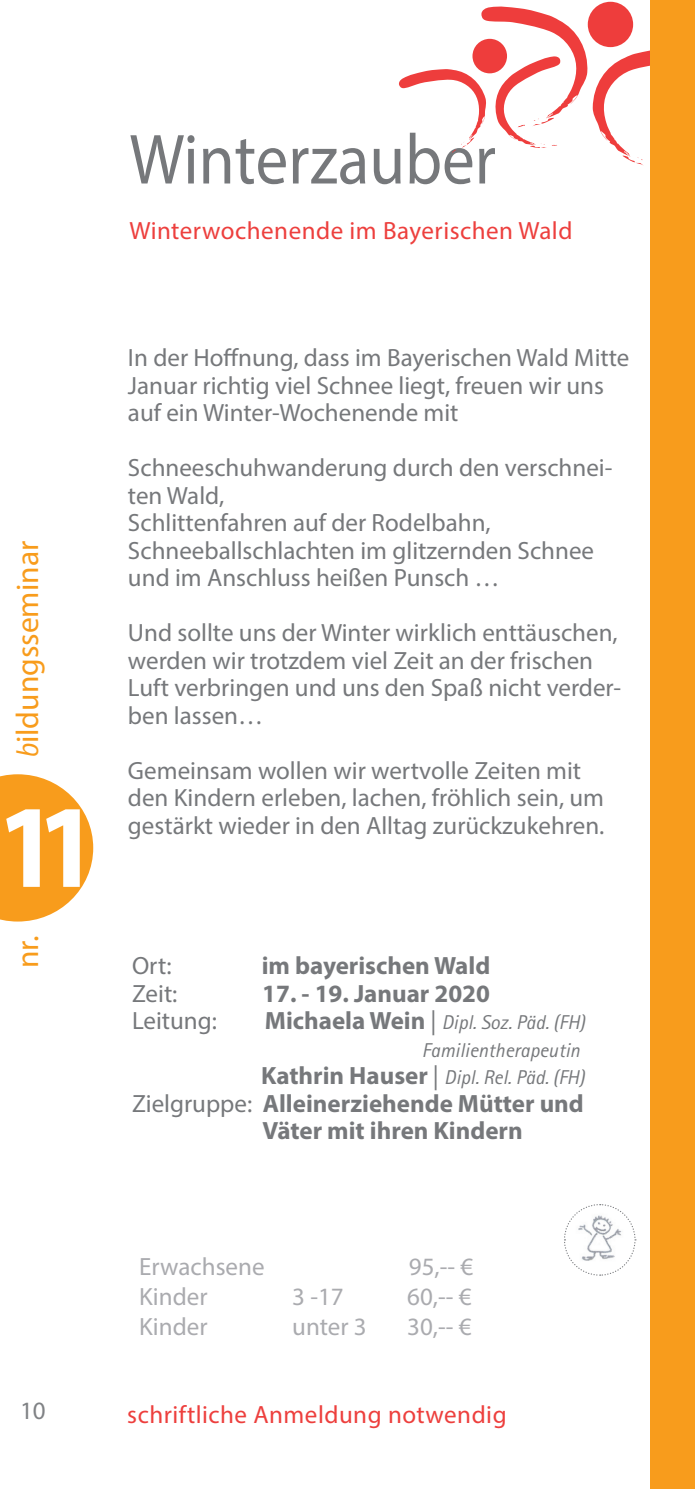
<style>
.page{position:relative;width:695px;height:1489px;background:#fff}
.page>*{position:absolute;margin:0;border:0;box-sizing:border-box;transform-origin:0 0}
.Kursnummer_groß{font:700 119.25px "Myriad Pro";color:#fff;scale:.94 1}
.Überschrift_1{font:71.5px "Myriad Pro";color:#76787b;scale:.91 1}
.t1{font:31.5px "Myriad Pro";color:#f89c1c}
.Fließtext{font:25px/27.5px "Myriad Pro";color:#76787b}
.Fließtext-2{font:700 25px/27.5px "Myriad Pro";color:#76787b}
.Überschrift_2{font:25px "Myriad Pro";letter-spacing:.02em;color:#ed3f3d}
.Preise{font:25px "Myriad Pro";color:#aaabaf}
.t2{font:25px "Myriad Pro";color:#808285}
.Fließtext-3{font:italic 20px/27.5px "Agfa Rotis Sans Serif";color:#76787b;text-align:right}
.s1{font-family:"Agfa Rotis Sans Serif";font-style:italic}
.s2{font-family:"Myriad Pro";font-weight:700;font-style:normal;font-size:25px}
.s3{font-family:"Myriad Pro";font-style:normal;font-size:25px}
.s4{font-weight:400}
</style>
<div class="page">
<svg style="left:0;top:774px;width:93px;height:147px"></svg>
<svg style="left:399px;top:5px;width:251px;height:160px"></svg>
<div style="left:587px;top:2px;width:46px;height:45px;background:#ee3d3c;border-radius:50%"></div>
<div style="left:472px;top:39px;width:35px;height:34px;background:#ee3d3c;border-radius:50%"></div>
<svg style="left:564px;top:1204px;width:72px;height:72px"></svg>
<div style="left:650px;top:0;width:44px;height:1488px;background:#f89c1c"></div>
<p class="t1" style="left:8px;top:758px;width:219px;rotate:-90deg"><span class="s1">b</span>ildungsseminar</p>
<p class="Kursnummer_groß" style="left:-3px;top:768px;width:110px">11</p>
<p class="t1" style="left:8px;top:968px;width:34px;rotate:-90deg">nr.</p>
<p class="t2" style="left:20px;top:1395px;width:27px">10</p>
<p class="Überschrift_1" style="left:129px;top:115px;width:404px">Winterzauber</p>
<p class="Überschrift_2" style="left:129px;top:215px;width:444px">Winterwochenende im Bayerischen Wald</p>
<p class="Fließtext" style="left:128px;top:343px;width:503px">In der Hoffnung, dass im Bayerischen Wald Mitte<br>Januar richtig viel Schnee liegt, freuen wir uns auf ein Winter-Wochenende mit</p>
<p class="Fließtext" style="left:128px;top:453px;width:486px">Schneeschuhwanderung durch den verschnei&shy;ten Wald,<br>Schlittenfahren auf der Rodelbahn, Schneeballschlachten im glitzernden Schnee und im Anschluss heißen Punsch …</p>
<p class="Fließtext" style="left:128px;top:618px;width:494px">Und sollte uns der Winter wirklich enttäuschen, werden wir trotzdem viel Zeit an der frischen Luft verbringen und uns den Spaß nicht verder&shy;ben lassen…</p>
<p class="Fließtext" style="left:128px;top:756px;width:478px">Gemeinsam wollen wir wertvolle Zeiten mit den Kindern erleben, lachen, fröhlich sein, um gestärkt wieder in den Alltag zurückzukehren.</p>
<p class="Fließtext" style="left:132px;top:951px;width:41px">Ort:</p>
<p class="Fließtext-2" style="left:262px;top:951px;width:230px">im bayerischen Wald</p>
<p class="Fließtext" style="left:132px;top:979px;width:47px">Zeit:</p>
<p class="Fließtext-2" style="left:262px;top:978px;width:229px">17. - 19. Januar 2020</p>
<p class="Fließtext" style="left:132px;top:1006px;width:86px">Leitung:</p>
<p class="Fließtext-3" style="left:261px;top:1008px;width:325px"><span class="s2">Michaela Wein</span> <span class="s3">|</span> Dipl. Soz. Päd. (FH)<br>Familientherapeutin<br><span class="s2">Kathrin Hauser</span> <span class="s3">|</span> Dipl. Rel. Päd. (FH)</p>
<p class="Fließtext-2" style="left:262px;top:1088px;width:323px;text-indent:-130px"><span class="s4">Zielgruppe:</span> Alleinerziehende Mütter und<br>Väter mit ihren Kindern</p>
<p class="Preise" style="left:139px;top:1251px;width:127px">Erwachsene</p>
<p class="Preise" style="left:409px;top:1251px;width:66px">95,-- €</p>
<p class="Preise" style="left:139px;top:1281px;width:70px">Kinder</p>
<p class="Preise" style="left:292px;top:1281px;width:53px">3 -17</p>
<p class="Preise" style="left:407px;top:1281px;width:66px">60,-- €</p>
<p class="Preise" style="left:139px;top:1311px;width:70px">Kinder</p>
<p class="Preise" style="left:292px;top:1311px;width:76px">unter 3</p>
<p class="Preise" style="left:407px;top:1311px;width:66px">30,-- €</p>
<p class="Überschrift_2" style="left:127px;top:1399px;width:381px">schriftliche Anmeldung notwendig</p>
</div>
